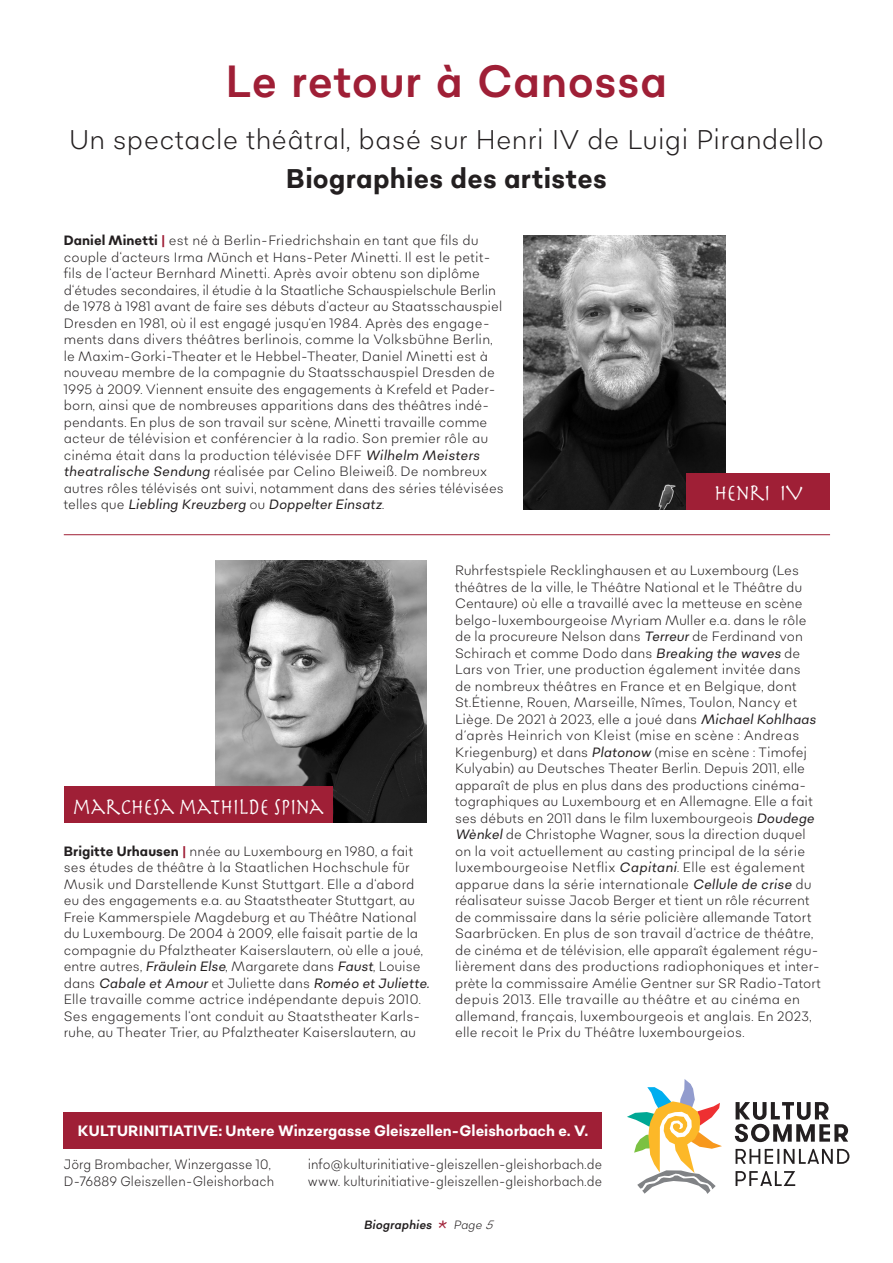
<style>
.page{position:relative;width:893px;height:1263px;background:#fff}
.page>*{position:absolute;margin:0;border:0;box-sizing:border-box;transform-origin:0 0}
.Fließtext{font:45px "Sonny Gothic Condensed";letter-spacing:.01em;color:#9f1f36}
.Headline_2{font:300 27px/39px "Sonny Gothic Condensed";letter-spacing:.01em;color:#231f20;text-align:center}
.t1{font:24px "Herculanum";letter-spacing:-.025em;color:#fff;scale:.8 1}
.t2{font:700 15px "Sonny Gothic Condensed";color:#fff}
.t3{font:300 13.5px/16.5px "Sonny Gothic Condensed";letter-spacing:.01em;color:#231f20}
.t4{font:300 13.5px "Sonny Gothic Condensed";letter-spacing:.01em;color:#231f20;scale:.95 1}
.t5{font:italic 12px "Sonny Gothic Condensed";letter-spacing:.005em;color:#231f20}
.s1{font-weight:700}
.s2{font-weight:700;color:#9f1f36}
.s3{font-weight:400;font-style:italic}
.s4{font-family:"Herculanum";font-style:normal;font-size:24px;color:#9f1f36}
.s5{font-weight:300}
</style>
<div class="page">
<img style="left:523px;top:235px;width:203px;height:274px">
<img style="left:216px;top:560px;width:210px;height:263px">
<svg style="left:736px;top:1171px;width:59px;height:15px"></svg>
<svg style="left:736px;top:1149px;width:113px;height:15px"></svg>
<svg style="left:735px;top:1102px;width:113px;height:40px"></svg>
<svg style="left:627px;top:1079px;width:95px;height:115px"></svg>
<div style="left:64px;top:1113px;width:538px;height:36px;background:#9f1f36"></div>
<div style="left:64px;top:787px;width:269px;height:36px;background:#9f1f36"></div>
<div style="left:687px;top:473px;width:143px;height:36px;background:#9f1f36"></div>
<hr style="left:64px;top:534px;width:766px;height:1px;background:#9f1f36">
<p class="Fließtext" style="left:226px;top:52px;width:443px">Le retour à Canossa</p>
<p class="Headline_2" style="left:69px;top:119px;width:756px">Un spectacle théâtral, basé sur Henri IV de Luigi Pirandello<br><span class="s1">Biographies des artistes</span></p>
<p class="t3" style="left:64px;top:232px;width:442px"><span class="s1">Daniel Minetti</span> <span class="s2">|</span> est né à Berlin-Friedrichshain en tant que fils du couple d‘acteurs Irma Münch et Hans-Peter Minetti. Il est le petit&shy;fils de l‘acteur Bernhard Minetti. Après avoir obtenu son diplôme d‘études secondaires, il étudie à la Staatliche Schauspielschule Berlin de 1978 à 1981 avant de faire ses débuts d‘acteur au Staatsschauspiel Dresden en 1981, où il est engagé jusqu‘en 1984. Après des engage&shy;ments dans divers théâtres berlinois, comme la Volksbühne Berlin, le Maxim-Gorki-Theater et le Hebbel-Theater, Daniel Minetti est à nouveau membre de la compagnie du Staatsschauspiel Dresden de 1995 à 2009. Viennent ensuite des engagements à Krefeld et Pader&shy;born, ainsi que de nombreuses apparitions dans des théâtres indé&shy;pendants. En plus de son travail sur scène, Minetti travaille comme acteur de télévision et conférencier à la radio. Son premier rôle au cinéma était dans la production télévisée DFF <span class="s3">Wilhelm Meisters theatralische Sendung</span> réalisée par Celino Bleiweiß. De nombreux autres rôles télévisés ont suivi, notamment dans des séries télévisées telles que <span class="s3">Liebling Kreuzberg</span> ou <span class="s3">Doppelter Einsatz</span>.</p>
<p class="t1" style="left:714px;top:477px;width:112px">HENRI IV</p>
<p class="t1" style="left:73px;top:791px;width:316px">MARCHESA MATHILDE SPINA</p>
<p class="t3" style="left:64px;top:843px;width:367px"><span class="s1">Brigitte Urhausen</span> <span class="s2">|</span> nnée au Luxembourg en 1980, a fait ses études de théâtre à la Staatlichen Hochschule für Musik und Darstellende Kunst Stuttgart. Elle a d‘abord eu des engagements e.a. au Staatstheater Stuttgart, au Freie Kammerspiele Magdeburg et au Théâtre National du Luxembourg. De 2004 à 2009, elle faisait partie de la compagnie du Pfalztheater Kaiserslautern, où elle a joué, entre autres, <span class="s3">Fräulein Else</span>, Margarete dans <span class="s3">Faust</span>, Louise dans <span class="s3">Cabale et Amour</span> et Juliette dans <span class="s3">Roméo et Juliette.<br></span>Elle travaille comme actrice indépendante depuis 2010.<br>Ses engagements l‘ont conduit au Staatstheater Karls&shy;ruhe, au Theater Trier, au Pfalztheater Kaiserslautern, au</p>
<p class="t3" style="left:455px;top:562px;width:368px">Ruhrfestspiele Recklinghausen et au Luxembourg (Les théâtres de la ville, le Théâtre National et le Théâtre du Centaure) où elle a travaillé avec la metteuse en scène belgo-luxembourgeoise Myriam Muller e.a. dans le rôle de la procureure Nelson dans <span class="s3">Terreur</span> de Ferdinand von Schirach et comme Dodo dans <span class="s3">Breaking the waves</span> de Lars von Trier, une production également invitée dans<br>de nombreux théâtres en France et en Belgique, dont St.Étienne, Rouen, Marseille, Nîmes, Toulon, Nancy et Liège. De 2021 à 2023, elle a joué dans <span class="s3">Michael Kohlhaas </span>d´après Heinrich von Kleist (mise en scène : Andreas Kriegenburg) et dans <span class="s3">Platonow</span> (mise en scène : Timofej Kulyabin) au Deutsches Theater Berlin. Depuis 2011, elle apparaît de plus en plus dans des productions cinéma&shy;tographiques au Luxembourg et en Allemagne. Elle a fait ses débuts en 2011 dans le film luxembourgeois <span class="s3">Doudege Wènkel</span> de Christophe Wagner, sous la direction duquel on la voit actuellement au casting principal de la série luxembourgeoise Netflix <span class="s3">Capitani</span>. Elle est également apparue dans la série internationale <span class="s3">Cellule de crise</span> du réalisateur suisse Jacob Berger et tient un rôle récurrent de commissaire dans la série policière allemande Tatort Saarbrücken. En plus de son travail d‘actrice de théâtre, de cinéma et de télévision, elle apparaît également régu&shy;lièrement dans des productions radiophoniques et inter&shy;prète la commissaire Amélie Gentner sur SR Radio-Tatort depuis 2013. Elle travaille au théâtre et au cinéma en allemand, français, luxembourgeois et anglais. En 2023, elle recoit le Prix du Théâtre luxembourgeios.</p>
<p class="t2" style="left:78px;top:1121px;width:512px">KULTURINITIATIVE: Untere Winzergasse Gleiszellen-Gleishorbach e. V.</p>
<p class="t4" style="left:64px;top:1156px;width:219px">Jörg Brombacher, Winzergasse 10,</p>
<p class="t4" style="left:308px;top:1156px;width:311px">info@kulturinitiative-gleiszellen-gleishorbach.de</p>
<p class="t4" style="left:64px;top:1172px;width:223px">D-76889 Gleiszellen-Gleishorbach</p>
<p class="t4" style="left:308px;top:1172px;width:311px">www. kulturinitiative-gleiszellen-gleishorbach.de</p>
<p class="t5" style="left:364px;top:1216px;width:133px">Biographies <span class="s4">*</span> <span class="s5">Page 5</span></p>
</div>
